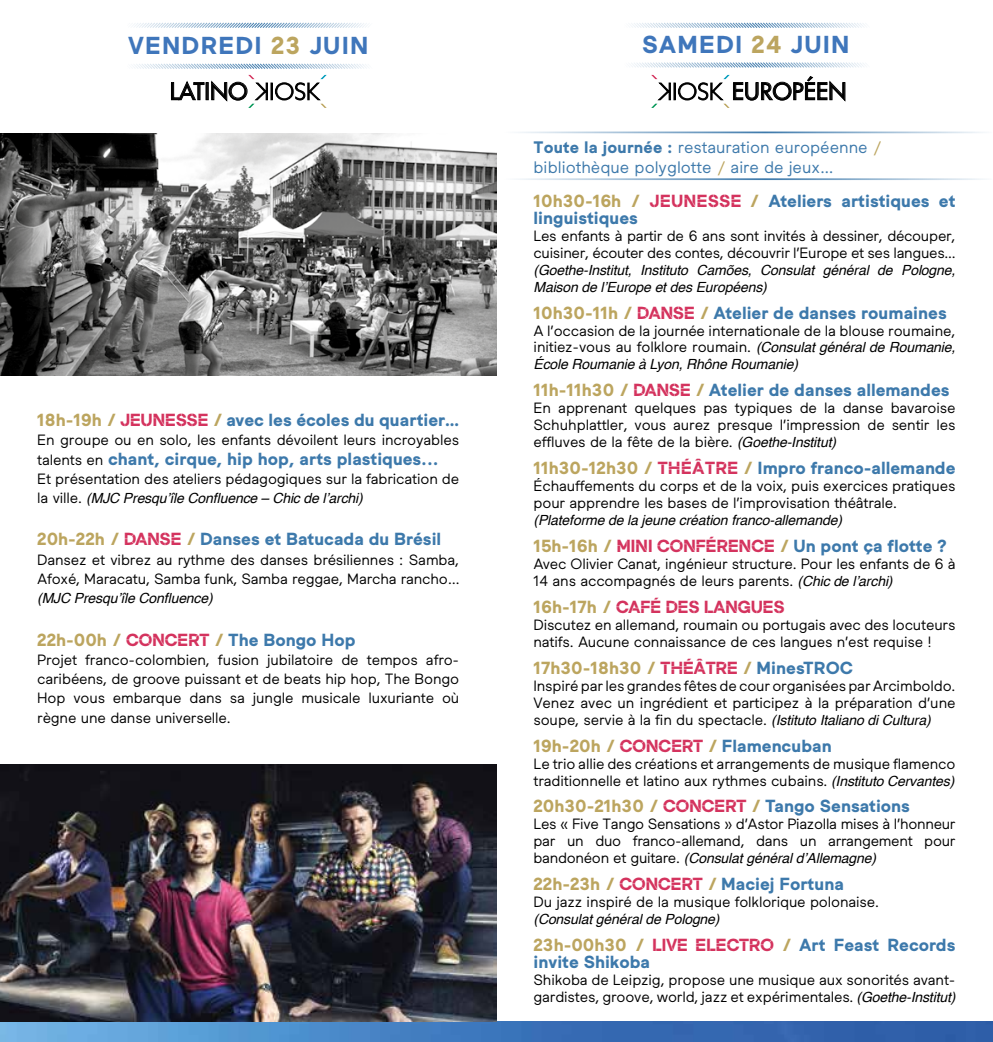
<style>
.page{position:relative;width:993px;height:1042px;background:#fff}
.page>*{position:absolute;margin:0;border:0;box-sizing:border-box;transform-origin:0 0}
.t1{font:700 24.5px "Maax Raw LC";letter-spacing:.05em;color:#3f76bb}
.t2{font:22.75px "Futura";letter-spacing:.02em;color:#000}
.t3{font:700 17.5px/17px "Maax Raw LC";color:#3d79ab}
.t4{font:700 17.5px "Maax Raw LC";color:#bca55f}
.t5{font:700 17.5px "Maax Raw LC Stencil";letter-spacing:-.03em;color:#d4335e}
.t6{font:16.62px/19.2px "Maax Raw LC";color:#3d79ab}
.t7{font:14.88px/17px "Maax Raw LC";letter-spacing:-.01em;color:#000}
.t8{font:italic 14px/17px "Helvetica";letter-spacing:-.01em;color:#000}
.s1{color:#bca55f}
.s2{font-family:"Maax Raw LC Stencil";color:#d4335e}
.s3{font-weight:400;font-size:14.88px;color:#000}
.s4{font-family:"Maax Raw LC";font-style:normal;font-size:14.88px}
.s5{font-weight:700}
.s6{font-family:"Helvetica";font-style:italic;font-size:14px}
.s7{font-family:"Maax Raw LC";color:#bca55f}
.s8{color:#3d79ab}
</style>
<div class="page">
<img style="left:0;top:1021px;width:992px;height:21px">
<svg style="left:134px;top:22px;width:233px;height:6px"></svg>
<hr style="left:498px;top:132px;width:493px;height:1px;background:#3d79ab">
<hr style="left:498px;top:178px;width:493px;height:2px;background:#3d79ab">
<svg style="left:631px;top:22px;width:233px;height:6px"></svg>
<svg style="left:632px;top:62px;width:233px;height:6px"></svg>
<svg style="left:133px;top:63px;width:234px;height:45px"></svg>
<svg style="left:651px;top:75px;width:193px;height:33px"></svg>
<img style="left:0;top:764px;width:496px;height:257px">
<img style="left:0;top:133px;width:496px;height:242px">
<h1 class="t1" style="left:128px;top:32px;width:242px">VENDREDI <span class="s1">23</span> JUIN</h1>
<h1 class="t1" style="left:642px;top:31px;width:209px">SAMEDI <span class="s1">24</span> JUIN</h1>
<h2 class="t2" style="left:170px;top:77px;width:79px">LATINO</h2>
<h2 class="t2" style="left:731px;top:77px;width:116px">EUROPÉEN</h2>
<p class="t3" style="left:37px;top:412px;width:423px"><span class="s1">18h-19h /</span> <span class="s2">JEUNESSE</span> <span class="s1">/</span> avec les écoles du quartier…</p>
<p class="t7" style="left:37px;top:431px;width:423px">En groupe ou en solo, les enfants dévoilent leurs incroyables</p>
<p class="t3" style="left:37px;top:450px;width:403px"><span class="s3">talents en</span> chant, cirque, hip hop, arts plastiques...</p>
<p class="t7" style="left:37px;top:469px;width:423px">Et présentation des ateliers pédagogiques sur la fabrication de</p>
<p class="t8" style="left:37px;top:490px;width:327px"><span class="s4">la ville.</span> (MJC Presqu’île Confluence – Chic de l’archi)</p>
<p class="t3" style="left:37px;top:531px;width:405px"><span class="s1">20h-22h /</span> <span class="s2">DANSE</span> <span class="s1">/</span> Danses et Batucada du Brésil</p>
<p class="t7" style="left:37px;top:549px;width:423px;line-height:19.2px">Dansez et vibrez au rythme des danses brésiliennes : Samba,<br>Afoxé, Maracatu, Samba funk, Samba reggae, Marcha rancho…</p>
<p class="t8" style="left:37px;top:590px;width:177px">(MJC Presqu’île Confluence)</p>
<p class="t3" style="left:37px;top:631px;width:320px"><span class="s1">22h-00h /</span> <span class="s2">CONCERT</span> <span class="s1">/</span> The Bongo Hop</p>
<p class="t7" style="left:37px;top:649px;width:423px;line-height:19.2px;text-align:justify">Projet franco-colombien, fusion jubilatoire de tempos afro&shy;caribéens, de groove puissant et de beats hip hop, The Bongo Hop vous embarque dans sa jungle musicale luxuriante où règne une danse universelle.</p>
<p class="t6" style="left:533px;top:137px;width:349px"><span class="s5">Toute la journée :</span> restauration européenne <span class="s1">/ </span>bibliothèque polyglotte <span class="s1">/</span> aire de jeux…</p>
<p class="t3" style="left:533px;top:192px;width:423px"><span class="s1">10h30-16h /</span> <span class="s2">JEUNESSE</span> <span class="s1">/</span> Ateliers artistiques et linguistiques</p>
<p class="t7" style="left:533px;top:226px;width:423px">Les enfants à partir de 6 ans sont invités à dessiner, découper, cuisiner, écouter des contes, découvrir l’Europe et ses langues...</p>
<p class="t8" style="left:533px;top:261px;width:423px">(Goethe-Institut, Instituto Camões, Consulat général de Pologne,<br>Maison de l’Europe et des Européens)</p>
<p class="t3" style="left:533px;top:304px;width:414px"><span class="s1">10h30-11h /</span> <span class="s2">DANSE</span> <span class="s1">/</span> Atelier de danses roumaines</p>
<p class="t7" style="left:533px;top:321px;width:423px">A l’occasion de la journée internationale de la blouse roumaine, initiez-vous au folklore roumain. <span class="s6">(Consulat général de Roumanie,</span></p>
<p class="t8" style="left:533px;top:356px;width:266px">École Roumanie à Lyon, Rhône Roumanie)</p>
<p class="t3" style="left:533px;top:382px;width:417px"><span class="s1">11h-11h30 /</span> <span class="s2">DANSE</span> <span class="s1">/</span> Atelier de danses allemandes</p>
<p class="t7" style="left:533px;top:399px;width:423px;text-align:justify">En apprenant quelques pas typiques de la danse bavaroise Schuhplattler, vous aurez presque l’impression de sentir les effluves de la fête de la bière. <span class="s6">(Goethe-Institut)</span></p>
<p class="t3" style="left:533px;top:460px;width:423px"><span class="s1">11h30-12h30 /</span> <span class="s2">THÉÂTRE</span> <span class="s1">/</span> Impro franco-allemande</p>
<p class="t7" style="left:533px;top:477px;width:423px">Échauffements du corps et de la voix, puis exercices pratiques pour apprendre les bases de l’improvisation théâtrale.</p>
<p class="t8" style="left:533px;top:512px;width:310px">(Plateforme de la jeune création franco-allemande)</p>
<p class="t3" style="left:533px;top:537px;width:415px"><span class="s1">15h-16h /</span> <span class="s2">MINI CONFÉRENCE</span> <span class="s1">/</span> Un pont ça flotte ?</p>
<p class="t7" style="left:533px;top:554px;width:423px">Avec Olivier Canat, ingénieur structure. Pour les enfants de 6 à<br>14 ans accompagnés de leurs parents. <span class="s6">(Chic de l’archi)</span></p>
<p class="t5" style="left:533px;top:597px;width:253px"><span class="s7">16h-17h /</span> CAFÉ DES LANGUES</p>
<p class="t7" style="left:533px;top:615px;width:423px">Discutez en allemand, roumain ou portugais avec des locuteurs natifs. Aucune connaissance de ces langues n’est requise !</p>
<p class="t4" style="left:533px;top:658px;width:321px">17h30-18h30 / <span class="s2">THÉÂTRE</span> / <span class="s8">MinesTROC</span></p>
<p class="t7" style="left:533px;top:676px;width:423px;text-align:justify">Inspiré par les grandes fêtes de cour organisées par Arcimboldo.<br>Venez avec un ingrédient et participez à la préparation d’une soupe, servie à la fin du spectacle. <span class="s6">(Istituto Italiano di Cultura)</span></p>
<p class="t3" style="left:533px;top:737px;width:300px"><span class="s1">19h-20h /</span> <span class="s2">CONCERT</span> <span class="s1">/</span> Flamencuban</p>
<p class="t7" style="left:533px;top:754px;width:423px">Le trio allie des créations et arrangements de musique flamenco traditionnelle et latino aux rythmes cubains. <span class="s6">(Instituto Cervantes)</span></p>
<p class="t3" style="left:533px;top:798px;width:378px"><span class="s1">20h30-21h30 /</span> <span class="s2">CONCERT</span> <span class="s1">/</span> Tango Sensations</p>
<p class="t7" style="left:533px;top:815px;width:423px">Les « Five Tango Sensations » d’Astor Piazolla mises à l’honneur par un duo franco-allemand, dans un arrangement pour</p>
<p class="t8" style="left:533px;top:850px;width:344px"><span class="s4">bandonéon et guitare.</span> (Consulat général d’Allemagne)</p>
<p class="t3" style="left:533px;top:876px;width:312px"><span class="s1">22h-23h /</span> <span class="s2">CONCERT</span> <span class="s1">/</span> Maciej Fortuna</p>
<p class="t7" style="left:533px;top:893px;width:347px">Du jazz inspiré de la musique folklorique polonaise.</p>
<p class="t8" style="left:533px;top:911px;width:187px">(Consulat général de Pologne)</p>
<p class="t3" style="left:533px;top:936px;width:423px"><span class="s1">23h-00h30 /</span> <span class="s2">LIVE ELECTRO</span> <span class="s1">/</span> Art Feast Records invite Shikoba</p>
<p class="t7" style="left:533px;top:970px;width:423px">Shikoba de Leipzig, propose une musique aux sonorités avant&shy;gardistes, groove, world, jazz et expérimentales. <span class="s6">(Goethe-Institut)</span></p>
</div>
